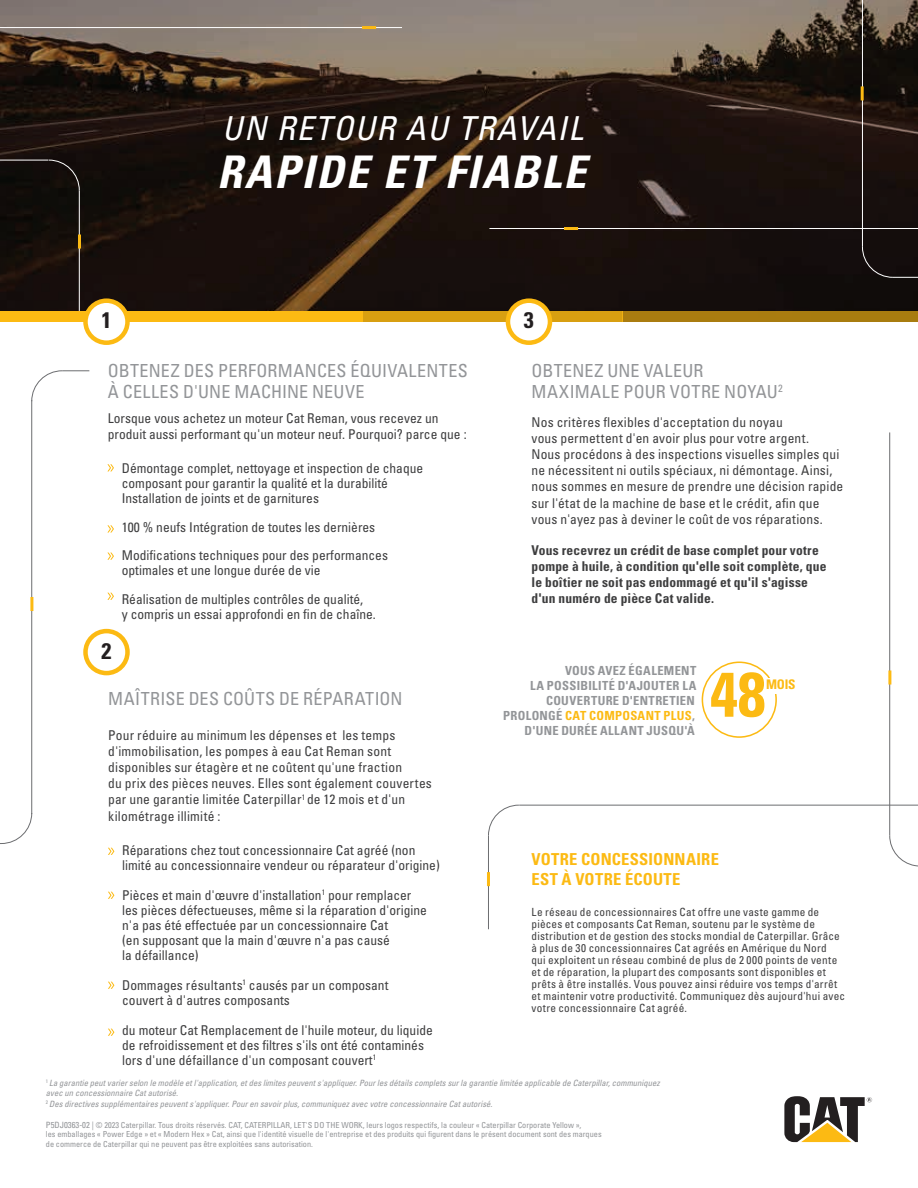
<style>
.page{position:relative;width:918px;height:1188px;background:#fff}
.page>*{position:absolute;margin:0;border:0;box-sizing:border-box;transform-origin:0 0}
.t1{font:700 condensed 62.85px "Univers LT Std";color:#fcba13}
.t2{font:italic 700 condensed 45px "Univers LT Std";letter-spacing:.05em;color:#fff}
.t3{font:italic condensed 33px "Univers LT Std";letter-spacing:.05em;color:#fff}
.t4{font:700 condensed 22.5px "Univers LT Std";color:#231f20}
.t5{font:condensed 18px/21.6px "Univers LT Std";letter-spacing:.015em;color:#939598}
.t6{font:700 condensed 16.5px/19.5px "Univers LT Std";letter-spacing:.015em;color:#fcba13}
.t7{font:condensed 13.5px/16.2px "Univers LT Std";color:#3e3e3f}
.t8{font:700 condensed 13.5px/16.2px "Univers LT Std";letter-spacing:.015em;color:#3e3e3f}
.t9{font:700 condensed 13.2px "Univers LT Std";color:#fcba13}
.t10{font:700 condensed 12.45px/15px "Univers LT Std";letter-spacing:.025em;color:#939598;text-align:right}
.t11{font:condensed 11.25px/12px "Univers LT Std";letter-spacing:.02em;color:#3e3e3f}
.t12{font:italic condensed 8.7px/10.4px "Univers LT Std";color:#939598}
.t13{font:condensed 8.25px/9.9px "Univers LT Std";color:#939598}
.s1{color:#fcba13}
.s2{font-size:8.7px}
</style>
<div class="page">
<img style="left:0;top:0;width:918px;height:311px">
<hr style="left:0;top:27px;width:402px;height:1px;background:#fff">
<hr style="left:489px;top:228px;width:429px;height:1px;background:#fff">
<hr style="left:564px;top:227px;width:14px;height:3px;background:#fcba13">
<hr style="left:362px;top:26px;width:14px;height:3px;background:#fcba13">
<svg style="left:784px;top:1096px;width:88px;height:46px"></svg>
<div style="left:0;top:311px;width:362px;height:11px;background:#fcba13"></div>
<div style="left:362px;top:311px;width:261px;height:11px;background:#d89f11"></div>
<div style="left:623px;top:311px;width:295px;height:11px;background:#a97c10"></div>
<svg style="left:862px;top:246px;width:56px;height:32px;background:#1c1615"></svg>
<hr style="left:862px;top:0;width:1px;height:247px;background:#fff">
<hr style="left:861px;top:86px;width:3px;height:14px;background:#fcba13">
<svg style="left:48px;top:160px;width:32px;height:31px"></svg>
<hr style="left:79px;top:191px;width:1px;height:120px;background:#fff">
<hr style="left:0;top:160px;width:48px;height:1px;background:#fff">
<hr style="left:78px;top:235px;width:3px;height:14px;background:#fcba13">
<svg style="left:86px;top:301px;width:42px;height:42px"></svg>
<div style="left:83px;top:298px;width:47px;height:47px;border:4px solid #fcba13;border-radius:50%"></div>
<div style="left:83px;top:629px;width:47px;height:46px;border:4px solid #fcba13;border-radius:50%"></div>
<svg style="left:107px;top:464px;width:7px;height:7px"></svg>
<svg style="left:107px;top:593px;width:7px;height:7px"></svg>
<svg style="left:107px;top:525px;width:7px;height:8px"></svg>
<svg style="left:107px;top:553px;width:7px;height:7px"></svg>
<div style="left:508px;top:301px;width:42px;height:42px;background:#fff;border-radius:50%"></div>
<div style="left:506px;top:298px;width:46px;height:47px;border:4px solid #fcba13;border-radius:50%"></div>
<svg style="left:108px;top:848px;width:6px;height:7px"></svg>
<svg style="left:108px;top:892px;width:6px;height:7px"></svg>
<svg style="left:108px;top:1029px;width:6px;height:7px"></svg>
<svg style="left:108px;top:982px;width:6px;height:7px"></svg>
<hr style="left:519px;top:805px;width:399px;height:1px;background:#6c6d70">
<svg style="left:889px;top:835px;width:29px;height:31px"></svg>
<hr style="left:889px;top:432px;width:1px;height:404px;background:#6c6d70">
<hr style="left:488px;top:836px;width:1px;height:93px;background:#6c6d70">
<svg style="left:488px;top:805px;width:31px;height:31px"></svg>
<hr style="left:487px;top:872px;width:3px;height:14px;background:#fcba13">
<hr style="left:888px;top:670px;width:3px;height:15px;background:#fcba13">
<svg style="left:31px;top:370px;width:58px;height:32px"></svg>
<svg style="left:0;top:814px;width:32px;height:30px"></svg>
<hr style="left:31px;top:400px;width:1px;height:414px;background:#6c6d70">
<hr style="left:30px;top:597px;width:3px;height:14px;background:#fcba13">
<div style="left:702px;top:662px;width:75px;height:76px;border:2px solid #fcba13;border-radius:50%"></div>
<div style="left:766px;top:678px;width:18px;height:15px;background:#fff"></div>
<h3 class="t4" style="left:102px;top:307px;width:11px">1</h3>
<h3 class="t3" style="left:222px;top:108px;width:362px">UN RETOUR AU TRAVAIL</h3>
<h2 class="t2" style="left:217px;top:145px;width:370px">RAPIDE ET FIABLE</h2>
<h3 class="t4" style="left:524px;top:307px;width:11px">3</h3>
<h3 class="t5" style="left:108px;top:359px;width:362px">OBTENEZ DES PERFORMANCES ÉQUIVALENTES<br>À CELLES D'UNE MACHINE NEUVE</h3>
<p class="t7" style="left:108px;top:410px;width:360px">Lorsque vous achetez un moteur Cat Reman, vous recevez un produit aussi performant qu'un moteur neuf. Pourquoi? parce que :</p>
<h3 class="t4" style="left:102px;top:637px;width:11px">2</h3>
<p class="t7" style="left:122px;top:461px;width:303px;line-height:15px">Démontage complet, nettoyage et inspection de chaque composant pour garantir la qualité et la durabilité<br>Installation de joints et de garnitures</p>
<p class="t7" style="left:122px;top:513px;width:268px;line-height:28.5px">100 % neufs Intégration de toutes les dernières<br>Modifications techniques pour des performances</p>
<p class="t7" style="left:122px;top:556px;width:243px;line-height:28.5px">optimales et une longue durée de vie<br>Réalisation de multiples contrôles de qualité,</p>
<p class="t7" style="left:122px;top:606px;width:256px">y compris un essai approfondi en fin de chaîne.</p>
<h3 class="t5" style="left:108px;top:688px;width:296px">MAÎTRISE DES COÛTS DE RÉPARATION</h3>
<p class="t7" style="left:108px;top:726px;width:325px">Pour réduire au minimum les dépenses et les temps d'immobilisation, les pompes à eau Cat Reman sont disponibles sur étagère et ne coûtent qu'une fraction<br>du prix des pièces neuves. Elles sont également couvertes par une garantie limitée Caterpillar<sup>1</sup> de 12 mois et d'un kilométrage illimité :</p>
<p class="t7" style="left:122px;top:842px;width:319px;line-height:15px">Réparations chez tout concessionnaire Cat agréé (non limité au concessionnaire vendeur ou réparateur d'origine)</p>
<p class="t7" style="left:122px;top:887px;width:306px;line-height:15px">Pièces et main d'œuvre d'installation<sup>1</sup> pour remplacer les pièces défectueuses, même si la réparation d'origine n'a pas été effectuée par un concessionnaire Cat<br>(en supposant que la main d'œuvre n'a pas causé<br>la défaillance)</p>
<p class="t7" style="left:122px;top:977px;width:268px;line-height:15px">Dommages résultants<sup>1</sup> causés par un composant couvert à d'autres composants</p>
<p class="t7" style="left:122px;top:1022px;width:312px;line-height:15px">du moteur Cat Remplacement de l'huile moteur, du liquide de refroidissement et des filtres s'ils ont été contaminés lors d'une défaillance d'un composant couvert<sup>1</sup></p>
<h3 class="t5" style="left:532px;top:359px;width:253px">OBTENEZ UNE VALEUR<br>MAXIMALE POUR VOTRE NOYAU<sup>2</sup></h3>
<p class="t7" style="left:532px;top:414px;width:313px">Nos critères flexibles d'acceptation du noyau<br>vous permettent d'en avoir plus pour votre argent.<br>Nous procédons à des inspections visuelles simples qui ne nécessitent ni outils spéciaux, ni démontage. Ainsi, nous sommes en mesure de prendre une décision rapide sur l'état de la machine de base et le crédit, afin que vous n'ayez pas à deviner le coût de vos réparations.</p>
<p class="t8" style="left:532px;top:542px;width:296px">Vous recevrez un crédit de base complet pour votre pompe à huile, à condition qu'elle soit complète, que le boîtier ne soit pas endommagé et qu'il s'agisse d'un numéro de pièce Cat valide.</p>
<p class="t10" style="left:503px;top:663px;width:195px">VOUS AVEZ ÉGALEMENT<br>LA POSSIBILITÉ D'AJOUTER LA<br>COUVERTURE D'ENTRETIEN<br>PROLONGÉ <span class="s1">CAT COMPOSANT PLUS</span>,<br>D'UNE DURÉE ALLANT JUSQU'À</p>
<h1 class="t1" style="left:710px;top:656px;width:57px">48</h1>
<p class="t9" style="left:766px;top:677px;width:31px">MOIS</p>
<p class="t6" style="left:532px;top:849px;width:189px">VOTRE CONCESSIONNAIRE<br>EST À VOTRE ÉCOUTE</p>
<p class="t11" style="left:532px;top:906px;width:315px">Le réseau de concessionnaires Cat offre une vaste gamme de pièces et composants Cat Reman, soutenu par le système de distribution et de gestion des stocks mondial de Caterpillar. Grâce à plus de 30 concessionnaires Cat agréés en Amérique du Nord<br>qui exploitent un réseau combiné de plus de 2 000 points de vente et de réparation, la plupart des composants sont disponibles et prêts à être installés. Vous pouvez ainsi réduire vos temps d'arrêt et maintenir votre productivité. Communiquez dès aujourd'hui avec votre concessionnaire Cat agréé.</p>
<p class="t12" style="left:46px;top:1078px;width:615px"><sup>1</sup> La garantie peut varier selon le modèle et l'application, et des limites peuvent s'appliquer. Pour les détails complets sur la garantie limitée applicable de Caterpillar, communiquez avec un concessionnaire Cat autorisé.<br><sup>2</sup> Des directives supplémentaires peuvent s'appliquer. Pour en savoir plus, communiquez avec votre concessionnaire Cat autorisé.</p>
<p class="t13" style="left:46px;top:1120px;width:557px"><span class="s2">P5DJ0363-02 |</span> © 2023 Caterpillar. Tous droits réservés. CAT, CATERPILLAR, LET'S DO THE WORK, leurs logos respectifs, la couleur « Caterpillar Corporate Yellow »,<br>les emballages « Power Edge » et « Modern Hex » Cat, ainsi que l'identité visuelle de l'entreprise et des produits qui figurent dans le présent document sont des marques de commerce de Caterpillar qui ne peuvent pas être exploitées sans autorisation.</p>
</div>
